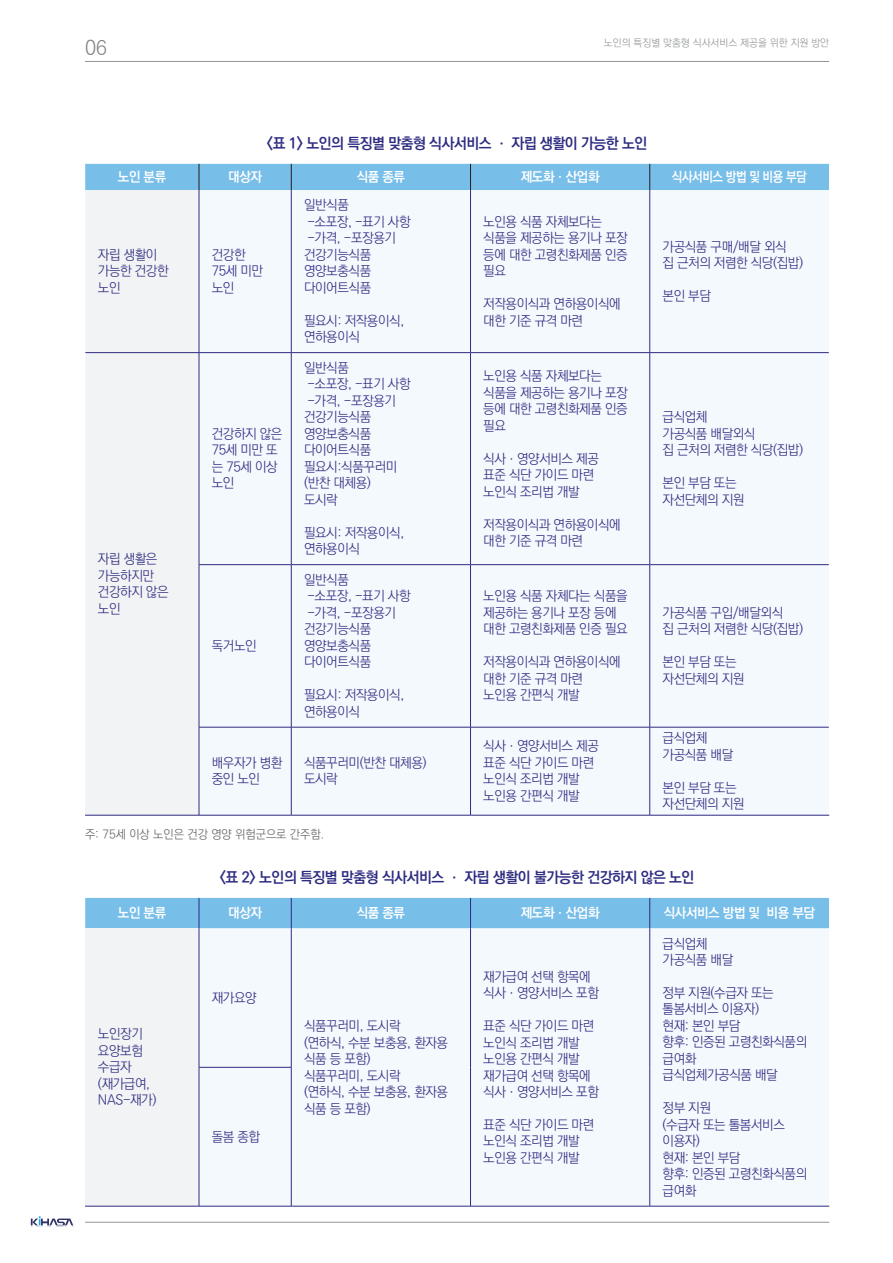
<style>
.page{position:relative;width:893px;height:1263px;background:#fff}
.page>*{position:absolute;margin:0;border:0;box-sizing:border-box;transform-origin:0 0}
.t1{font:300 19.5px "Ko Pub Dotum";color:#808285}
.t2{font:700 15px "Ko Pub Dotum";letter-spacing:-.03em;color:#2e2c81}
.t3{font:300 13.5px/16.5px "Ko Pub Dotum";letter-spacing:-.03em;color:#2e2c81}
.t4{font:700 13.5px "Ko Pub Dotum";letter-spacing:-.03em;color:#fff}
.t5{font:700 13.5px "Ko Pub Dotum";letter-spacing:-.03em;color:#fff;scale:.9 1}
.t6{font:300 12px "Ko Pub Dotum";color:#636366}
.t7{font:300 10.2px "Ko Pub Dotum";color:#939598}
</style>
<div class="page">
<hr style="left:85px;top:1222px;width:744px;height:1px;background:#939598">
<hr style="left:85px;top:61px;width:744px;height:1px;background:#939598">
<svg style="left:31px;top:1216px;width:43px;height:10px"></svg>
<div style="left:85px;top:190px;width:114px;height:625px;background:#f2f3f4"></div>
<div style="left:200px;top:190px;width:629px;height:625px;background:#f4f9fd"></div>
<div style="left:85px;top:164px;width:744px;height:26px;background:#77bee9"></div>
<hr style="left:199px;top:190px;width:1px;height:162px;background:#2e2c81">
<hr style="left:291px;top:190px;width:1px;height:162px;background:#2e2c81">
<hr style="left:470px;top:190px;width:1px;height:162px;background:#2e2c81">
<hr style="left:649px;top:190px;width:1px;height:162px;background:#2e2c81">
<hr style="left:85px;top:352px;width:114px;height:1px;background:#2e2c81">
<hr style="left:85px;top:815px;width:114px;height:1px;background:#2e2c81">
<hr style="left:199px;top:352px;width:92px;height:1px;background:#2e2c81">
<hr style="left:199px;top:353px;width:1px;height:211px;background:#2e2c81">
<hr style="left:291px;top:352px;width:179px;height:1px;background:#2e2c81">
<hr style="left:291px;top:353px;width:1px;height:211px;background:#2e2c81">
<hr style="left:470px;top:352px;width:180px;height:1px;background:#2e2c81">
<hr style="left:470px;top:353px;width:1px;height:211px;background:#2e2c81">
<hr style="left:650px;top:352px;width:179px;height:1px;background:#2e2c81">
<hr style="left:649px;top:353px;width:1px;height:211px;background:#2e2c81">
<hr style="left:199px;top:564px;width:92px;height:1px;background:#2e2c81">
<hr style="left:199px;top:565px;width:1px;height:162px;background:#2e2c81">
<hr style="left:291px;top:564px;width:179px;height:1px;background:#2e2c81">
<hr style="left:291px;top:565px;width:1px;height:162px;background:#2e2c81">
<hr style="left:470px;top:564px;width:180px;height:1px;background:#2e2c81">
<hr style="left:470px;top:565px;width:1px;height:162px;background:#2e2c81">
<hr style="left:650px;top:564px;width:179px;height:1px;background:#2e2c81">
<hr style="left:649px;top:565px;width:1px;height:162px;background:#2e2c81">
<hr style="left:199px;top:727px;width:92px;height:1px;background:#2e2c81">
<hr style="left:199px;top:727px;width:1px;height:88px;background:#2e2c81">
<hr style="left:291px;top:727px;width:179px;height:1px;background:#2e2c81">
<hr style="left:291px;top:727px;width:1px;height:88px;background:#2e2c81">
<hr style="left:470px;top:727px;width:180px;height:1px;background:#2e2c81">
<hr style="left:470px;top:727px;width:1px;height:88px;background:#2e2c81">
<hr style="left:650px;top:727px;width:179px;height:1px;background:#2e2c81">
<hr style="left:649px;top:727px;width:1px;height:88px;background:#2e2c81">
<hr style="left:199px;top:815px;width:92px;height:1px;background:#2e2c81">
<hr style="left:291px;top:815px;width:179px;height:1px;background:#2e2c81">
<hr style="left:470px;top:815px;width:180px;height:1px;background:#2e2c81">
<hr style="left:650px;top:815px;width:179px;height:1px;background:#2e2c81">
<div style="left:85px;top:898px;width:744px;height:30px;background:#77bee9"></div>
<div style="left:85px;top:928px;width:114px;height:278px;background:#f2f3f4"></div>
<div style="left:200px;top:928px;width:629px;height:278px;background:#f4f9fd"></div>
<hr style="left:199px;top:898px;width:1px;height:30px;background:#2e2c81">
<hr style="left:291px;top:898px;width:1px;height:30px;background:#2e2c81">
<hr style="left:470px;top:898px;width:1px;height:30px;background:#2e2c81">
<hr style="left:649px;top:898px;width:1px;height:30px;background:#2e2c81">
<hr style="left:199px;top:928px;width:1px;height:139px;background:#2e2c81">
<hr style="left:199px;top:1067px;width:1px;height:139px;background:#2e2c81">
<hr style="left:291px;top:928px;width:1px;height:139px;background:#2e2c81">
<hr style="left:470px;top:928px;width:1px;height:139px;background:#2e2c81">
<hr style="left:649px;top:928px;width:1px;height:139px;background:#2e2c81">
<hr style="left:291px;top:1067px;width:1px;height:139px;background:#2e2c81">
<hr style="left:470px;top:1067px;width:1px;height:139px;background:#2e2c81">
<hr style="left:649px;top:1067px;width:1px;height:139px;background:#2e2c81">
<hr style="left:199px;top:1067px;width:92px;height:1px;background:#2e2c81">
<hr style="left:85px;top:1206px;width:114px;height:1px;background:#2e2c81">
<hr style="left:199px;top:1206px;width:92px;height:1px;background:#2e2c81">
<hr style="left:291px;top:1206px;width:179px;height:1px;background:#2e2c81">
<hr style="left:470px;top:1206px;width:180px;height:1px;background:#2e2c81">
<hr style="left:650px;top:1206px;width:179px;height:1px;background:#2e2c81">
<h1 class="t1" style="left:85px;top:38px;width:23px">06</h1>
<p class="t7" style="left:604px;top:38px;width:227px">노인의 특징별 맞춤형 식사서비스 제공을 위한 지원 방안</p>
<p class="t2" style="left:267px;top:136px;width:382px">&lt;표 1&gt; 노인의 특징별 맞춤형 식사서비스 ㆍ 자립 생활이 가능한 노인</p>
<p class="t4" style="left:118px;top:170px;width:50px">노인 분류</p>
<p class="t4" style="left:228px;top:170px;width:35px">대상자</p>
<p class="t4" style="left:357px;top:170px;width:50px">식품 종류</p>
<p class="t4" style="left:521px;top:170px;width:80px">제도화ㆍ산업화</p>
<p class="t5" style="left:672px;top:170px;width:151px">식사서비스 방법 및 비용 부담</p>
<p class="t3" style="left:98px;top:247px;width:72px">자립 생활이 가능한 건강한 노인</p>
<p class="t3" style="left:212px;top:247px;width:53px">건강한<br>75세 미만 노인</p>
<p class="t3" style="left:98px;top:551px;width:72px">자립 생활은 가능하지만 건강하지 않은 노인</p>
<p class="t3" style="left:212px;top:426px;width:72px">건강하지 않은<br>75세 미만 또 는 75세 이상 노인</p>
<p class="t3" style="left:212px;top:638px;width:46px">독거노인</p>
<p class="t3" style="left:304px;top:198px;width:108px">일반식품<br>-소포장, -표기 사항 -가격, -포장용기 건강기능식품 영양보충식품 다이어트식품</p>
<p class="t3" style="left:304px;top:313px;width:102px">필요시: 저작용이식, 연하용이식</p>
<p class="t3" style="left:304px;top:360px;width:108px">일반식품<br>-소포장, -표기 사항 -가격, -포장용기 건강기능식품 영양보충식품 다이어트식품 필요시:식품꾸러미 (반찬 대체용)<br>도시락</p>
<p class="t3" style="left:304px;top:525px;width:102px">필요시: 저작용이식, 연하용이식</p>
<p class="t3" style="left:304px;top:572px;width:108px">일반식품<br>-소포장, -표기 사항 -가격, -포장용기 건강기능식품 영양보충식품 다이어트식품</p>
<p class="t3" style="left:304px;top:687px;width:102px">필요시: 저작용이식, 연하용이식</p>
<p class="t3" style="left:212px;top:755px;width:72px">배우자가 병환 중인 노인</p>
<p class="t3" style="left:304px;top:755px;width:124px">식품꾸러미(반찬 대체용) 도시락</p>
<p class="t3" style="left:483px;top:214px;width:146px">노인용 식품 자체보다는 식품을 제공하는 용기나 포장 등에 대한 고령친화제품 인증 필요</p>
<p class="t3" style="left:483px;top:296px;width:139px">저작용이식과 연하용이식에 대한 기준 규격 마련</p>
<p class="t3" style="left:483px;top:368px;width:146px">노인용 식품 자체보다는 식품을 제공하는 용기나 포장 등에 대한 고령친화제품 인증 필요</p>
<p class="t3" style="left:483px;top:451px;width:117px">식사ㆍ영양서비스 제공 표준 식단 가이드 마련 노인식 조리법 개발</p>
<p class="t3" style="left:483px;top:517px;width:139px">저작용이식과 연하용이식에 대한 기준 규격 마련</p>
<p class="t3" style="left:483px;top:588px;width:146px">노인용 식품 자체다는 식품을 제공하는 용기나 포장 등에 대한 고령친화제품 인증 필요</p>
<p class="t3" style="left:483px;top:655px;width:139px">저작용이식과 연하용이식에 대한 기준 규격 마련<br>노인용 간편식 개발</p>
<p class="t3" style="left:662px;top:239px;width:142px">가공식품 구매/배달 외식<br>집 근처의 저렴한 식당(집밥)</p>
<p class="t3" style="left:662px;top:288px;width:50px">본인 부담</p>
<p class="t3" style="left:662px;top:409px;width:142px">급식업체<br>가공식품 배달외식<br>집 근처의 저렴한 식당(집밥)</p>
<p class="t3" style="left:662px;top:475px;width:83px">본인 부담 또는 자선단체의 지원</p>
<p class="t3" style="left:662px;top:605px;width:142px">가공식품 구입/배달외식<br>집 근처의 저렴한 식당(집밥)</p>
<p class="t3" style="left:662px;top:655px;width:83px">본인 부담 또는 자선단체의 지원</p>
<p class="t3" style="left:483px;top:739px;width:117px">식사ㆍ영양서비스 제공 표준 식단 가이드 마련 노인식 조리법 개발 노인용 간편식 개발</p>
<p class="t3" style="left:662px;top:730px;width:72px">급식업체 가공식품 배달</p>
<p class="t3" style="left:662px;top:780px;width:83px">본인 부담 또는 자선단체의 지원</p>
<p class="t6" style="left:85px;top:828px;width:241px">주: 75세 이상 노인은 건강 영양 위험군으로 간주함.</p>
<p class="t2" style="left:220px;top:870px;width:476px">&lt;표 2&gt; 노인의 특징별 맞춤형 식사서비스 ㆍ 자립 생활이 불가능한 건강하지 않은 노인</p>
<p class="t4" style="left:118px;top:906px;width:50px">노인 분류</p>
<p class="t4" style="left:228px;top:906px;width:35px">대상자</p>
<p class="t4" style="left:357px;top:906px;width:50px">식품 종류</p>
<p class="t4" style="left:521px;top:906px;width:80px">제도화ㆍ산업화</p>
<p class="t4" style="left:664px;top:906px;width:153px">식사서비스 방법 및 비용 부담</p>
<p class="t3" style="left:98px;top:1026px;width:60px">노인장기 요양보험 수급자 (재가급여,<br>NAS-재가)</p>
<p class="t3" style="left:212px;top:990px;width:46px">재가요양</p>
<p class="t3" style="left:212px;top:1129px;width:50px">돌봄 종합</p>
<p class="t3" style="left:304px;top:1018px;width:146px">식품꾸러미, 도시락<br>(연하식, 수분 보충용, 환자용 식품 등 포함)<br>식품꾸러미, 도시락<br>(연하식, 수분 보충용, 환자용 식품 등 포함)</p>
<p class="t3" style="left:483px;top:969px;width:117px">재가급여 선택 항목에 식사ㆍ영양서비스 포함</p>
<p class="t3" style="left:483px;top:1018px;width:117px">표준 식단 가이드 마련 노인식 조리법 개발 노인용 간편식 개발 재가급여 선택 항목에 식사ㆍ영양서비스 포함</p>
<p class="t3" style="left:483px;top:1117px;width:112px">표준 식단 가이드 마련 노인식 조리법 개발 노인용 간편식 개발</p>
<p class="t3" style="left:662px;top:936px;width:72px">급식업체 가공식품 배달</p>
<p class="t3" style="left:662px;top:985px;width:146px">정부 지원(수급자 또는 톨봄서비스 이용자)<br>현재: 본인 부담<br>향후: 인증된 고령친화식품의 급여화<br>급식업체가공식품 배달</p>
<p class="t3" style="left:662px;top:1100px;width:146px">정부 지원<br>(수급자 또는 톨봄서비스 이용자)<br>현재: 본인 부담<br>향후: 인증된 고령친화식품의 급여화</p>
</div>
